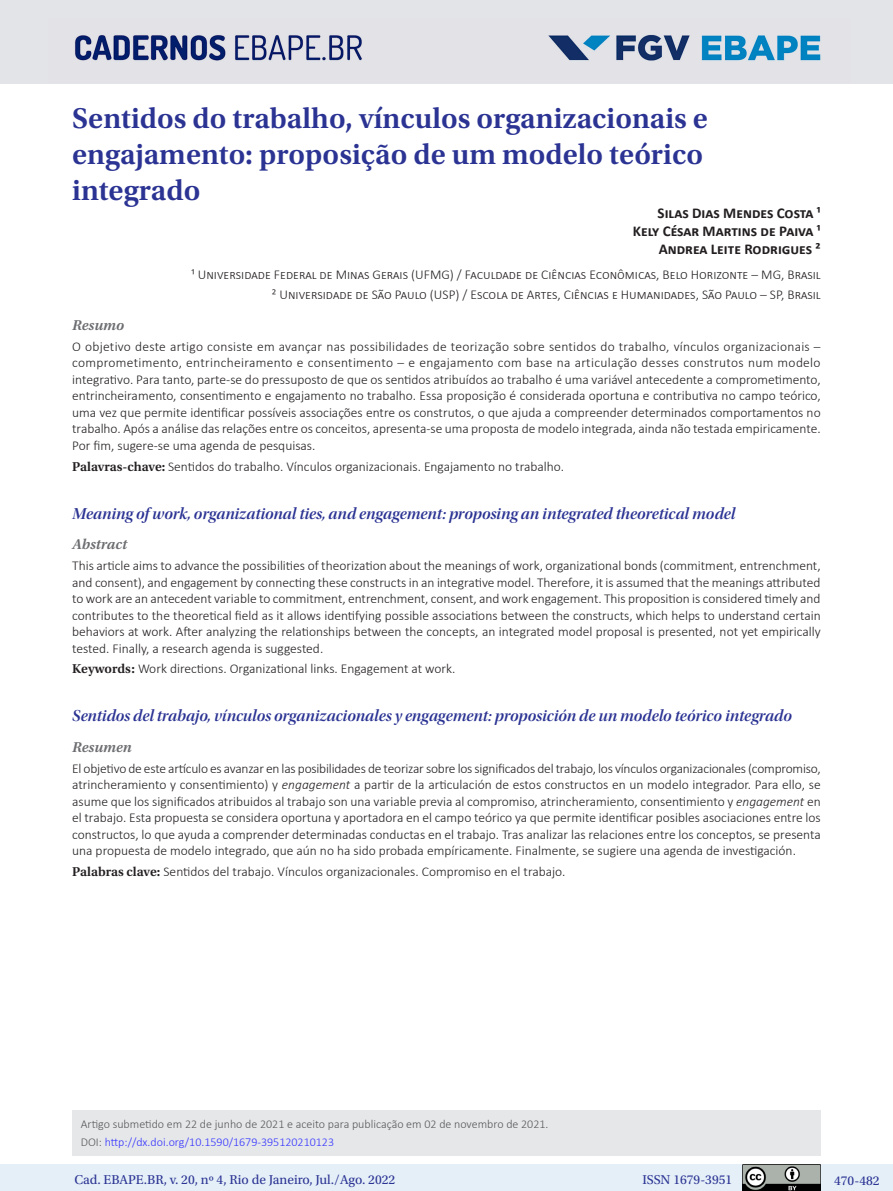
<style>
.page{position:relative;width:893px;height:1191px;background:#fff}
.page>*{position:absolute;margin:0;border:0;box-sizing:border-box;transform-origin:0 0}
._01_título_PT{font:600 30px/36px "Utopia Std";color:#2b3393}
._03_3_1_título_IN{font:16.5px "Utopia Std Semibold Disp It";color:#2b3393}
._02_autores{font:700 15px "Calibri";color:#231f20}
._03_0_titulo_resumo{font:italic 600 15px "Utopia Std";color:#6c6d70}
._03_1_1_resumo_PT{font:300 13.5px/16.5px "Calibri";color:#231f20;text-align:justify}
._02_autores_-_tit{font:300 13.5px "Calibri";color:#231f20}
._03_1_2_Keywords{font:300 13.5px "Calibri";color:#231f20}
._03_1_2_palavras-cha{font:300 13.5px "Calibri";color:#231f20}
.t1{font:13.5px "Utopia Std";color:#2b3393}
._06_3_nota_de_rodape{font:300 12px "Calibri";color:#57585a}
._06_3_nota_de_rodape-2{font:300 12px "Calibri";color:#33f}
.s1{font-family:"Utopia Std";font-weight:600}
.s2{font-style:italic}
.s3{color:#57585a}
</style>
<div class="page">
<div style="left:0;top:1164px;width:893px;height:27px;background:#e4eff8"></div>
<img style="left:743px;top:1164px;width:78px;height:27px">
<div style="left:0;top:0;width:893px;height:84px;background:#e3e4e8"></div>
<img style="left:74px;top:34px;width:747px;height:27px">
<div style="left:72px;top:1110px;width:749px;height:45px;background:#e6e7e9"></div>
<p class="_01_título_PT" style="left:72px;top:101px;width:637px">Sentidos do trabalho, vínculos organizacionais e engajamento: proposição de um modelo teórico integrado</p>
<p class="_02_autores" style="left:658px;top:203px;width:165px">Silas Dias Mendes Costa ¹</p>
<p class="_02_autores" style="left:633px;top:221px;width:189px">Kely César Martins de Paiva ¹</p>
<p class="_02_autores" style="left:659px;top:239px;width:164px">Andrea Leite Rodrigues ²</p>
<p class="_02_autores_-_tit" style="left:192px;top:266px;width:631px">¹ Universidade Federal de Minas Gerais (UFMG) / Faculdade de Ciências Econômicas, Belo Horizonte – MG, Brasil</p>
<p class="_02_autores_-_tit" style="left:272px;top:286px;width:550px">² Universidade de São Paulo (USP) / Escola de Artes, Ciências e Humanidades, São Paulo – SP, Brasil</p>
<p class="_03_0_titulo_resumo" style="left:72px;top:317px;width:53px">Resumo</p>
<p class="_03_1_1_resumo_PT" style="left:72px;top:338px;width:750px">O objetivo deste artigo consiste em avançar nas possibilidades de teorização sobre sentidos do trabalho, vínculos organizacionais – comprometimento, entrincheiramento e consentimento – e engajamento com base na articulação desses construtos num modelo integrativo. Para tanto, parte-se do pressuposto de que os sentidos atribuídos ao trabalho é uma variável antecedente a comprometimento, entrincheiramento, consentimento e engajamento no trabalho. Essa proposição é considerada oportuna e contributiva no campo teórico, uma vez que permite identificar possíveis associações entre os construtos, o que ajuda a compreender determinados comportamentos no trabalho. Após a análise das relações entre os conceitos, apresenta-se uma proposta de modelo integrada, ainda não testada empiricamente.<br>Por fim, sugere-se uma agenda de pesquisas.</p>
<p class="_03_1_2_Keywords" style="left:72px;top:458px;width:493px"><span class="s1">Palavras-chave:</span> Sentidos do trabalho. Vínculos organizacionais. Engajamento no trabalho.</p>
<p class="_03_3_1_título_IN" style="left:72px;top:504px;width:665px">Meaning of work, organizational ties, and engagement: proposing an integrated theoretical model</p>
<p class="_03_0_titulo_resumo" style="left:72px;top:536px;width:57px">Abstract</p>
<p class="_03_1_1_resumo_PT" style="left:72px;top:557px;width:750px">This article aims to advance the possibilities of theorization about the meanings of work, organizational bonds (commitment, entrenchment, and consent), and engagement by connecting these constructs in an integrative model. Therefore, it is assumed that the meanings attributed to work are an antecedent variable to commitment, entrenchment, consent, and work engagement. This proposition is considered timely and contributes to the theoretical field as it allows identifying possible associations between the constructs, which helps to understand certain behaviors at work. After analyzing the relationships between the concepts, an integrated model proposal is presented, not yet empirically tested. Finally, a research agenda is suggested.</p>
<p class="_03_1_2_Keywords" style="left:72px;top:660px;width:385px"><span class="s1">Keywords:</span> Work directions. Organizational links. Engagement at work.</p>
<p class="_03_3_1_título_IN" style="left:72px;top:707px;width:721px">Sentidos del trabajo, vínculos organizacionales y engagement: proposición de un modelo teórico integrado</p>
<p class="_03_0_titulo_resumo" style="left:72px;top:738px;width:61px">Resumen</p>
<p class="_03_1_1_resumo_PT" style="left:72px;top:759px;width:750px">El objetivo de este artículo es avanzar en las posibilidades de teorizar sobre los significados del trabajo, los vínculos organizacionales (compromiso, atrincheramiento y consentimiento) y <span class="s2">engagement</span> a partir de la articulación de estos constructos en un modelo integrador. Para ello, se asume que los significados atribuidos al trabajo son una variable previa al compromiso, atrincheramiento, consentimiento y <span class="s2">engagement</span> en el trabajo. Esta propuesta se considera oportuna y aportadora en el campo teórico ya que permite identificar posibles asociaciones entre los constructos, lo que ayuda a comprender determinadas conductas en el trabajo. Tras analizar las relaciones entre los conceptos, se presenta una propuesta de modelo integrado, que aún no ha sido probada empíricamente. Finalmente, se sugiere una agenda de investigación.</p>
<p class="_03_1_2_palavras-cha" style="left:72px;top:863px;width:495px"><span class="s1">Palabras clave:</span> Sentidos del trabajo. Vínculos organizacionales. Compromiso en el trabajo.</p>
<p class="_06_3_nota_de_rodape" style="left:81px;top:1116px;width:469px">Artigo submetido em 22 de junho de 2021 e aceito para publicação em 02 de novembro de 2021.</p>
<p class="_06_3_nota_de_rodape-2" style="left:81px;top:1134px;width:255px"><span class="s3">DOI:</span> http://dx.doi.org/10.1590/1679-395120210123</p>
<p class="t1" style="left:74px;top:1172px;width:322px">Cad. EBAPE.BR, v. 20, nº 4, Rio de Janeiro, Jul./Ago. 2022</p>
<p class="t1" style="left:642px;top:1172px;width:91px">ISSN 1679-3951</p>
<p class="t1" style="left:834px;top:1173px;width:47px">470-482</p>
</div>
